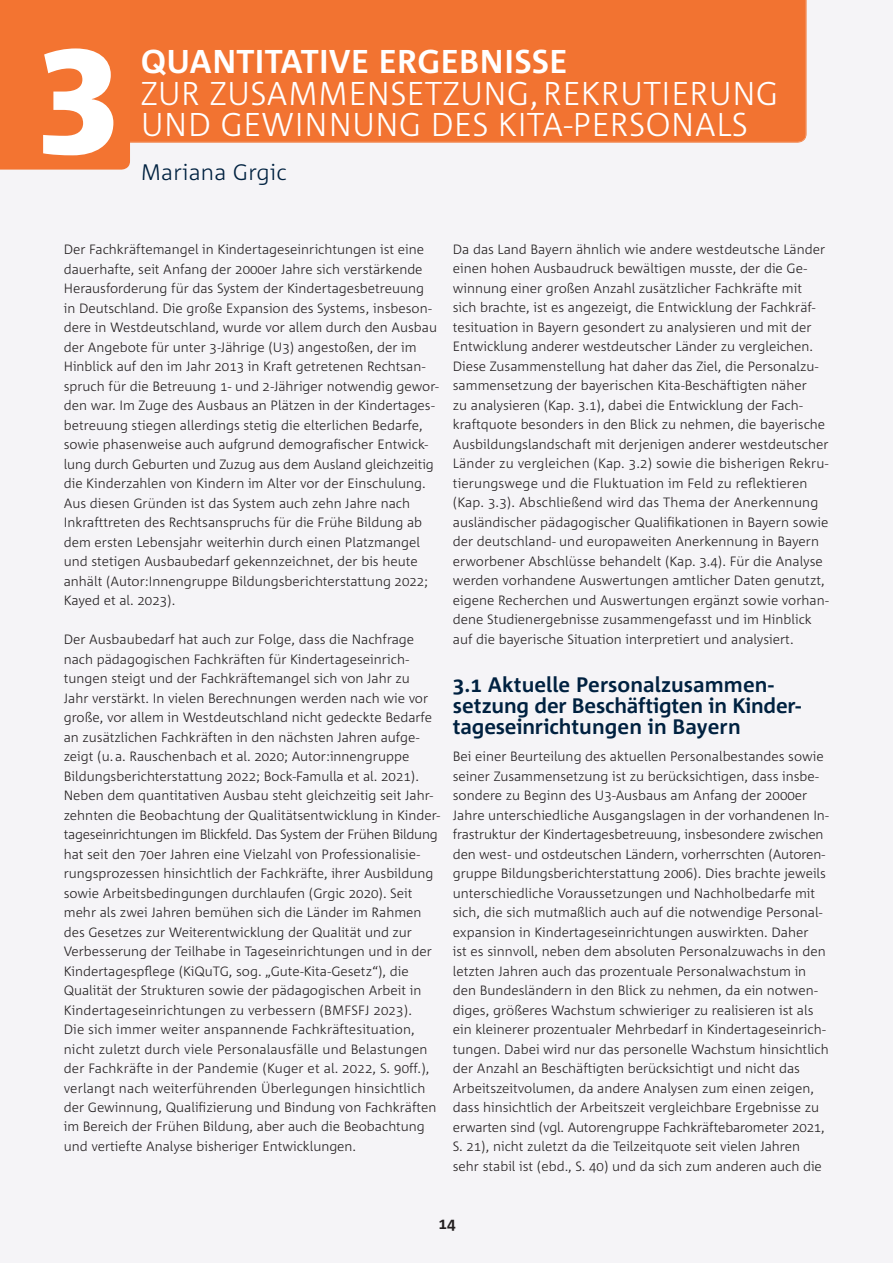
<style>
.page{position:relative;width:893px;height:1263px;background:#f5f4f7}
.page>*{position:absolute;margin:0;border:0;box-sizing:border-box;transform-origin:0 0}
.t1{font:800 147px "Corpid";color:#fff}
.t2{font:300 33px/31.5px "Corpid";letter-spacing:.01em;color:#fff}
.t3{font:700 33px "Corpid";letter-spacing:.01em;color:#fff}
.t4{font:300 22.5px "Corpid";letter-spacing:.01em;color:#002140}
.t5{font:700 21px/21px "Corpid";color:#002140}
.t6{font:700 15.75px "Corpid";color:#231f20}
.t7{font:300 13.5px/19.5px "Corpid";color:#231f20}
</style>
<div class="page">
<div style="left:130px;top:0;width:676px;height:143px;background:#f27331"></div>
<div style="left:0;top:0;width:130px;height:170px;background:#f37431"></div>
<h1 class="t1" style="left:38px;top:6px;width:82px">3</h1>
<h2 class="t3" style="left:141px;top:44px;width:428px">QUANTITATIVE ERGEBNISSE</h2>
<h2 class="t2" style="left:141px;top:78px;width:639px">ZUR ZUSAMMENSETZUNG, REKRUTIERUNG<br>UND GEWINNUNG DES KITA-PERSONALS</h2>
<h3 class="t4" style="left:141px;top:160px;width:148px">Mariana Grgic</h3>
<p class="t7" style="left:64px;top:240px;width:376px">Der Fachkräftemangel in Kindertageseinrichtungen ist eine dauerhafte, seit Anfang der 2000er Jahre sich verstärkende Herausforderung für das System der Kindertagesbetreuung in Deutschland. Die große Expansion des Systems, insbeson&shy;dere in Westdeutschland, wurde vor allem durch den Ausbau der Angebote für unter 3-Jährige (U3) angestoßen, der im Hinblick auf den im Jahr 2013 in Kraft getretenen Rechtsan&shy;spruch für die Betreuung 1- und 2-Jähriger notwendig gewor&shy;den war. Im Zuge des Ausbaus an Plätzen in der Kindertages&shy;betreuung stiegen allerdings stetig die elterlichen Bedarfe, sowie phasenweise auch aufgrund demografischer Entwick&shy;lung durch Geburten und Zuzug aus dem Ausland gleichzeitig die Kinderzahlen von Kindern im Alter vor der Einschulung.<br>Aus diesen Gründen ist das System auch zehn Jahre nach Inkrafttreten des Rechtsanspruchs für die Frühe Bildung ab dem ersten Lebensjahr weiterhin durch einen Platzmangel und stetigen Ausbaubedarf gekennzeichnet, der bis heute anhält (Autor:Innengruppe Bildungsberichterstattung 2022; Kayed et al. 2023).</p>
<p class="t7" style="left:64px;top:630px;width:378px">Der Ausbaubedarf hat auch zur Folge, dass die Nachfrage nach pädagogischen Fachkräften für Kindertageseinrich&shy;tungen steigt und der Fachkräftemangel sich von Jahr zu<br>Jahr verstärkt. In vielen Berechnungen werden nach wie vor große, vor allem in Westdeutschland nicht gedeckte Bedarfe an zusätzlichen Fachkräften in den nächsten Jahren aufge&shy;zeigt (u. a. Rauschenbach et al. 2020; Autor:innengruppe Bildungsberichterstattung 2022; Bock-Famulla et al. 2021).<br>Neben dem quantitativen Ausbau steht gleichzeitig seit Jahr&shy;zehnten die Beobachtung der Qualitätsentwicklung in Kinder&shy;tageseinrichtungen im Blickfeld. Das System der Frühen Bildung hat seit den 70er Jahren eine Vielzahl von Professionalisie&shy;rungsprozessen hinsichtlich der Fachkräfte, ihrer Ausbildung sowie Arbeitsbedingungen durchlaufen (Grgic 2020). Seit mehr als zwei Jahren bemühen sich die Länder im Rahmen des Gesetzes zur Weiterentwicklung der Qualität und zur Verbesserung der Teilhabe in Tageseinrichtungen und in der Kindertagespflege (KiQuTG, sog. „Gute-Kita-Gesetz“), die Qualität der Strukturen sowie der pädagogischen Arbeit in Kindertageseinrichtungen zu verbessern (BMFSFJ 2023).<br>Die sich immer weiter anspannende Fachkräftesituation, nicht zuletzt durch viele Personalausfälle und Belastungen der Fachkräfte in der Pandemie (Kuger et al. 2022, S. 90ff.), verlangt nach weiterführenden Überlegungen hinsichtlich der Gewinnung, Qualifizierung und Bindung von Fachkräften im Bereich der Frühen Bildung, aber auch die Beobachtung und vertiefte Analyse bisheriger Entwicklungen.</p>
<p class="t7" style="left:453px;top:240px;width:377px">Da das Land Bayern ähnlich wie andere westdeutsche Länder einen hohen Ausbaudruck bewältigen musste, der die Ge&shy;winnung einer großen Anzahl zusätzlicher Fachkräfte mit sich brachte, ist es angezeigt, die Entwicklung der Fachkräf&shy;tesituation in Bayern gesondert zu analysieren und mit der Entwicklung anderer westdeutscher Länder zu vergleichen.<br>Diese Zusammenstellung hat daher das Ziel, die Personalzu&shy;sammensetzung der bayerischen Kita-Beschäftigten näher<br>zu analysieren (Kap. 3.1), dabei die Entwicklung der Fach&shy;kraftquote besonders in den Blick zu nehmen, die bayerische Ausbildungslandschaft mit derjenigen anderer westdeutscher Länder zu vergleichen (Kap. 3.2) sowie die bisherigen Rekru&shy;tierungswege und die Fluktuation im Feld zu reflektieren (Kap. 3.3). Abschließend wird das Thema der Anerkennung ausländischer pädagogischer Qualifikationen in Bayern sowie der deutschland- und europaweiten Anerkennung in Bayern erworbener Abschlüsse behandelt (Kap. 3.4). Für die Analyse werden vorhandene Auswertungen amtlicher Daten genutzt, eigene Recherchen und Auswertungen ergänzt sowie vorhan&shy;dene Studienergebnisse zusammengefasst und im Hinblick auf die bayerische Situation interpretiert und analysiert.</p>
<h3 class="t5" style="left:453px;top:675px;width:350px">3.1 Aktuelle Personalzusammen&shy;setzung der Beschäftigten in Kinder&shy;tageseinrichtungen in Bayern</h3>
<p class="t7" style="left:453px;top:747px;width:377px">Bei einer Beurteilung des aktuellen Personalbestandes sowie seiner Zusammensetzung ist zu berücksichtigen, dass insbe&shy;sondere zu Beginn des U3-Ausbaus am Anfang der 2000er Jahre unterschiedliche Ausgangslagen in der vorhandenen In&shy;frastruktur der Kindertagesbetreuung, insbesondere zwischen den west- und ostdeutschen Ländern, vorherrschten (Autoren&shy;gruppe Bildungsberichterstattung 2006). Dies brachte jeweils unterschiedliche Voraussetzungen und Nachholbedarfe mit sich, die sich mutmaßlich auch auf die notwendige Personal&shy;expansion in Kindertageseinrichtungen auswirkten. Daher<br>ist es sinnvoll, neben dem absoluten Personalzuwachs in den letzten Jahren auch das prozentuale Personalwachstum in den Bundesländern in den Blick zu nehmen, da ein notwen&shy;diges, größeres Wachstum schwieriger zu realisieren ist als ein kleinerer prozentualer Mehrbedarf in Kindertageseinrich&shy;tungen. Dabei wird nur das personelle Wachstum hinsichtlich der Anzahl an Beschäftigten berücksichtigt und nicht das Arbeitszeitvolumen, da andere Analysen zum einen zeigen, dass hinsichtlich der Arbeitszeit vergleichbare Ergebnisse zu erwarten sind (vgl. Autorengruppe Fachkräftebarometer 2021, S. 21), nicht zuletzt da die Teilzeitquote seit vielen Jahren sehr stabil ist (ebd., S. 40) und da sich zum anderen auch die</p>
<p class="t6" style="left:438px;top:1215px;width:19px">14</p>
</div>
